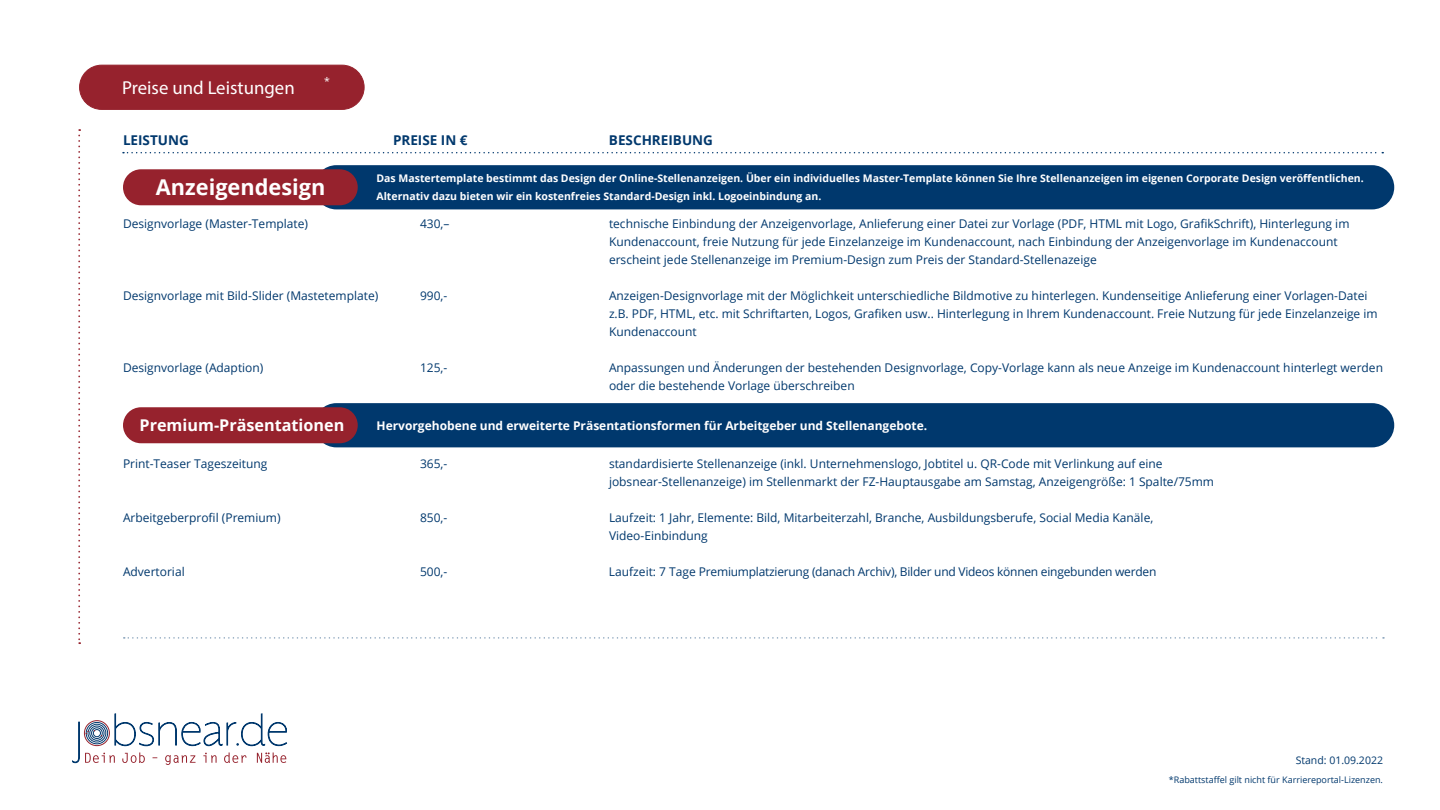
<style>
.page{position:relative;width:1440px;height:810px;background:#fff}
.page>*{position:absolute;margin:0;border:0;box-sizing:border-box;transform-origin:0 0}
.t1{font:700 21.75px "Open Sans";color:#fff}
.t2{font:18.75px "Myriad Pro";color:#fff}
.t3{font:700 16.2px "Open Sans";color:#fff}
.t4{font:700 13.5px "Open Sans";color:#00386d}
.t5{font:12px/18px "Open Sans";color:#00386d}
.t6{font:12px "Open Sans";letter-spacing:-.02em;color:#00386d}
.t7{font:700 12px "Open Sans";color:#fff}
.t8{font:700 10.5px/18px "Open Sans";color:#fff}
.t9{font:10.5px "Open Sans";color:#00386d}
.t10{font:10.5px "Open Sans";color:#fff}
.t11{font:9px "Open Sans";color:#00386d}
</style>
<div class="page">
<svg style="left:78px;top:129px;width:2px;height:515px"></svg>
<svg style="left:72px;top:713px;width:215px;height:52px"></svg>
<div style="left:314px;top:165px;width:1080px;height:44px;background:#00386d;border-radius:22px"></div>
<div style="left:123px;top:169px;width:235px;height:36px;background:#96222d;border-radius:18px"></div>
<div style="left:314px;top:403px;width:1080px;height:44px;background:#00386d;border-radius:22px"></div>
<div style="left:123px;top:407px;width:235px;height:36px;background:#96222d;border-radius:18px"></div>
<svg style="left:124px;top:637px;width:1260px;height:2px"></svg>
<svg style="left:123px;top:152px;width:1260px;height:1px"></svg>
<div style="left:80px;top:65px;width:284px;height:44px;background:#96222d;border-radius:22px"></div>
<div style="left:79px;top:65px;width:285px;height:45px;border:1px solid #96222d;border-radius:22px"></div>
<h2 class="t2" style="left:122px;top:76px;width:174px">Preise und Leistungen</h2>
<p class="t10" style="left:324px;top:74px;width:7px">*</p>
<p class="t4" style="left:123px;top:131px;width:67px">LEISTUNG</p>
<p class="t4" style="left:393px;top:131px;width:76px">PREISE IN €</p>
<p class="t4" style="left:609px;top:131px;width:105px">BESCHREIBUNG</p>
<h1 class="t1" style="left:156px;top:171px;width:171px">Anzeigendesign</h1>
<p class="t8" style="left:376px;top:169px;width:989px">Das Mastertemplate bestimmt das Design der Online-Stellenanzeigen. Über ein individuelles Master-Template können Sie Ihre Stellenanzeigen im eigenen Corporate Design veröffentlichen.<br>Alternativ dazu bieten wir ein kostenfreies Standard-Design inkl. Logoeinbindung an.</p>
<p class="t5" style="left:123px;top:215px;width:187px">Designvorlage (Master-Template)</p>
<p class="t5" style="left:420px;top:215px;width:31px">430,–</p>
<p class="t5" style="left:609px;top:215px;width:742px">technische Einbindung der Anzeigenvorlage, Anlieferung einer Datei zur Vorlage (PDF, HTML mit Logo, GrafikSchrift), Hinterlegung im<br>Kundenaccount, freie Nutzung für jede Einzelanzeige im Kundenaccount, nach Einbindung der Anzeigenvorlage im Kundenaccount erscheint jede Stellenanzeige im Premium-Design zum Preis der Standard-Stellenazeige</p>
<p class="t5" style="left:123px;top:287px;width:257px">Designvorlage mit Bild-Slider (Mastetemplate)</p>
<p class="t5" style="left:420px;top:287px;width:29px">990,-</p>
<p class="t5" style="left:609px;top:287px;width:770px">Anzeigen-Designvorlage mit der Möglichkeit unterschiedliche Bildmotive zu hinterlegen. Kundenseitige Anlieferung einer Vorlagen-Datei z.B. PDF, HTML, etc. mit Schriftarten, Logos, Grafiken usw.. Hinterlegung in Ihrem Kundenaccount. Freie Nutzung für jede Einzelanzeige im<br>Kundenaccount</p>
<p class="t5" style="left:123px;top:359px;width:142px">Designvorlage (Adaption)</p>
<p class="t5" style="left:420px;top:359px;width:29px">125,-</p>
<p class="t5" style="left:609px;top:359px;width:776px">Anpassungen und Änderungen der bestehenden Designvorlage, Copy-Vorlage kann als neue Anzeige im Kundenaccount hinterlegt werden oder die bestehende Vorlage überschreiben</p>
<h3 class="t3" style="left:140px;top:413px;width:206px">Premium-Präsentationen</h3>
<p class="t7" style="left:376px;top:417px;width:552px">Hervorgehobene und erweiterte Präsentationsformen für Arbeitgeber und Stellenangebote.</p>
<p class="t5" style="left:123px;top:454px;width:146px">Print-Teaser Tageszeitung</p>
<p class="t5" style="left:420px;top:454px;width:29px">365,-</p>
<p class="t5" style="left:609px;top:454px;width:607px">standardisierte Stellenanzeige (inkl. Unternehmenslogo, Jobtitel u. QR-Code mit Verlinkung auf eine jobsnear-Stellenanzeige) im Stellenmarkt der FZ-Hauptausgabe am Samstag, Anzeigengröße: 1 Spalte/75mm</p>
<p class="t5" style="left:123px;top:508px;width:159px">Arbeitgeberprofil (Premium)</p>
<p class="t5" style="left:420px;top:508px;width:29px">850,-</p>
<p class="t5" style="left:609px;top:508px;width:546px">Laufzeit: 1 Jahr, Elemente: Bild, Mitarbeiterzahl, Branche, Ausbildungsberufe, Social Media Kanäle,<br>Video-Einbindung</p>
<p class="t5" style="left:123px;top:562px;width:63px">Advertorial</p>
<p class="t5" style="left:420px;top:562px;width:29px">500,-</p>
<p class="t6" style="left:609px;top:563px;width:549px">Laufzeit: 7 Tage Premiumplatzierung (danach Archiv), Bilder und Videos können eingebunden werden</p>
<p class="t9" style="left:1296px;top:753px;width:89px">Stand: 01.09.2022</p>
<p class="t11" style="left:1169px;top:774px;width:216px">*Rabattstaffel gilt nicht für Karriereportal-Lizenzen.</p>
</div>
